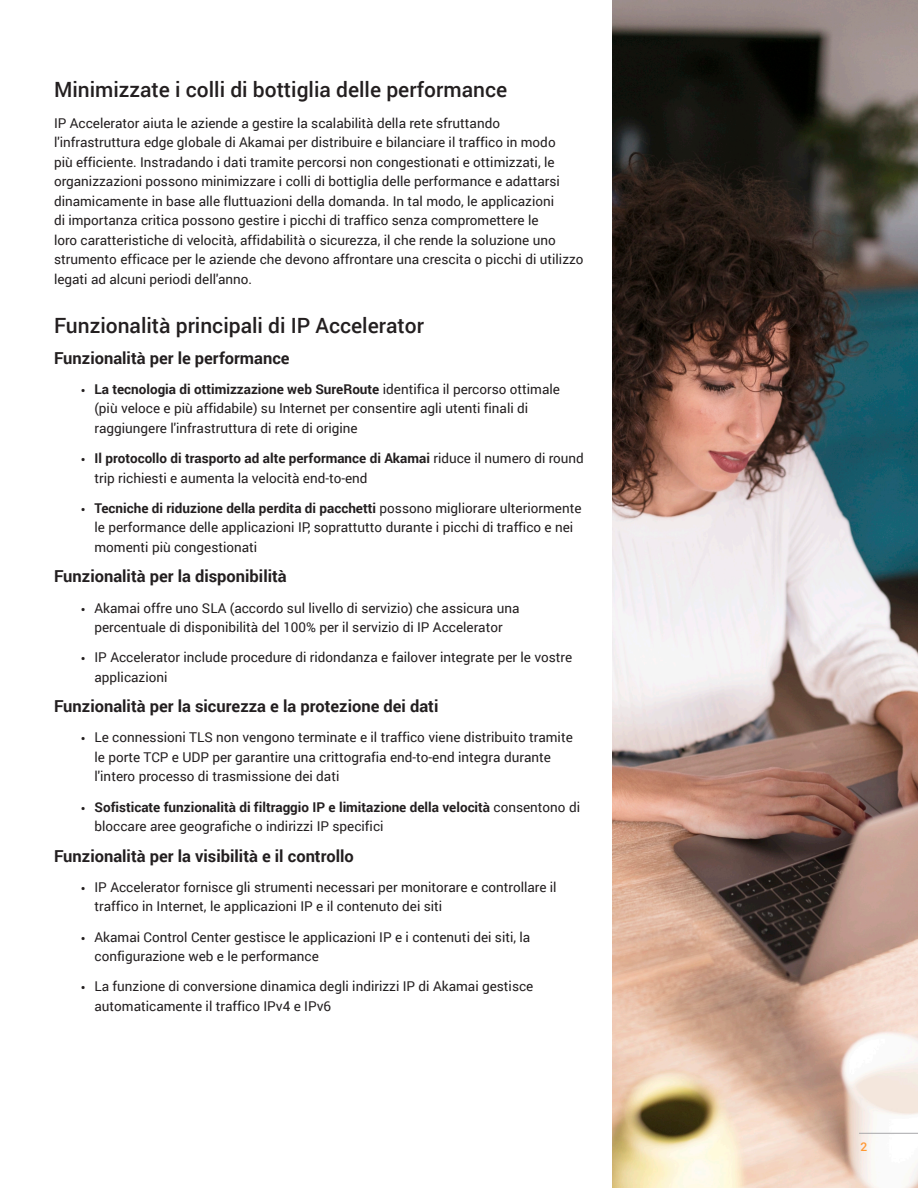
<style>
.page{position:relative;width:918px;height:1188px;background:#fff}
.page>*{position:absolute;margin:0;border:0;box-sizing:border-box;transform-origin:0 0}
.H2_Title{font:500 21px "Roboto";color:#231f20}
.Body{font:700 16.5px "Roboto";color:#231f20}
.Body-2{font:13.5px/19.5px "Roboto";color:#231f20}
.Body-3{font:700 13.5px/19.5px "Roboto";color:#231f20}
.t1{font:500 12px "Roboto";color:#f93}
.s1{font-family:"Source Sans Pro"}
.s2{font-weight:700}
.s3{font-family:"Source Sans Pro";font-weight:400}
.s4{font-weight:400}
</style>
<div class="page">
<img style="left:612px;top:0;width:306px;height:1188px">
<hr style="left:859px;top:1133px;width:59px;height:1px;background:#a8a8aa">
<p class="H2_Title" style="left:54px;top:75px;width:455px">Minimizzate i colli di bottiglia delle performance</p>
<p class="Body-2" style="left:54px;top:113px;width:531px">IP Accelerator aiuta le aziende a gestire la scalabilità della rete sfruttando l'infrastruttura edge globale di Akamai per distribuire e bilanciare il traffico in modo<br>più efficiente. Instradando i dati tramite percorsi non congestionati e ottimizzati, le organizzazioni possono minimizzare i colli di bottiglia delle performance e adattarsi dinamicamente in base alle fluttuazioni della domanda. In tal modo, le applicazioni<br>di importanza critica possono gestire i picchi di traffico senza compromettere le<br>loro caratteristiche di velocità, affidabilità o sicurezza, il che rende la soluzione uno strumento efficace per le aziende che devono affrontare una crescita o picchi di utilizzo legati ad alcuni periodi dell'anno.</p>
<p class="H2_Title" style="left:54px;top:311px;width:371px">Funzionalità principali di IP Accelerator</p>
<p class="Body" style="left:54px;top:346px;width:237px">Funzionalità per le performance</p>
<p class="Body-2" style="left:94px;top:379px;width:467px;text-indent:-14px"><span class="s1">•</span> <span class="s2">La tecnologia di ottimizzazione web SureRoute</span> identifica il percorso ottimale (più veloce e più affidabile) su Internet per consentire agli utenti finali di raggiungere l'infrastruttura di rete di origine</p>
<p class="Body-2" style="left:94px;top:448px;width:491px;text-indent:-14px"><span class="s1">•</span> <span class="s2">Il protocollo di trasporto ad alte performance di Akamai</span> riduce il numero di round trip richiesti e aumenta la velocità end-to-end</p>
<p class="Body-2" style="left:94px;top:498px;width:488px;text-indent:-14px"><span class="s1">•</span> <span class="s2">Tecniche di riduzione della perdita di pacchetti</span> possono migliorare ulteriormente le performance delle applicazioni IP, soprattutto durante i picchi di traffico e nei momenti più congestionati</p>
<p class="Body" style="left:54px;top:565px;width:234px">Funzionalità per la disponibilità</p>
<p class="Body-2" style="left:81px;top:597px;width:440px;text-align:center"><span class="s1">•</span> Akamai offre uno SLA (accordo sul livello di servizio) che assicura una percentuale di disponibilità del 100% per il servizio di IP Accelerator</p>
<p class="Body-2" style="left:94px;top:647px;width:479px;text-indent:-14px"><span class="s1">•</span> IP Accelerator include procedure di ridondanza e failover integrate per le vostre applicazioni</p>
<p class="Body" style="left:54px;top:695px;width:386px">Funzionalità per la sicurezza e la protezione dei dati</p>
<p class="Body-2" style="left:94px;top:727px;width:480px;text-indent:-14px"><span class="s1">•</span> Le connessioni TLS non vengono terminate e il traffico viene distribuito tramite le porte TCP e UDP per garantire una crittografia end-to-end integra durante l'intero processo di trasmissione dei dati</p>
<p class="Body-3" style="left:94px;top:797px;width:487px;text-indent:-14px"><span class="s3">•</span> Sofisticate funzionalità di filtraggio IP e limitazione della velocità <span class="s4">consentono di bloccare aree geografiche o indirizzi IP specifici</span></p>
<p class="Body" style="left:54px;top:844px;width:301px">Funzionalità per la visibilità e il controllo</p>
<p class="Body-2" style="left:94px;top:877px;width:464px;text-indent:-14px"><span class="s1">•</span> IP Accelerator fornisce gli strumenti necessari per monitorare e controllare il traffico in Internet, le applicazioni IP e il contenuto dei siti</p>
<p class="Body-2" style="left:94px;top:927px;width:437px;text-indent:-14px"><span class="s1">•</span> Akamai Control Center gestisce le applicazioni IP e i contenuti dei siti, la configurazione web e le performance</p>
<p class="Body-2" style="left:94px;top:976px;width:440px;text-indent:-14px"><span class="s1">•</span> La funzione di conversione dinamica degli indirizzi IP di Akamai gestisce automaticamente il traffico IPv4 e IPv6</p>
<p class="t1" style="left:860px;top:1138px;width:8px">2</p>
</div>
